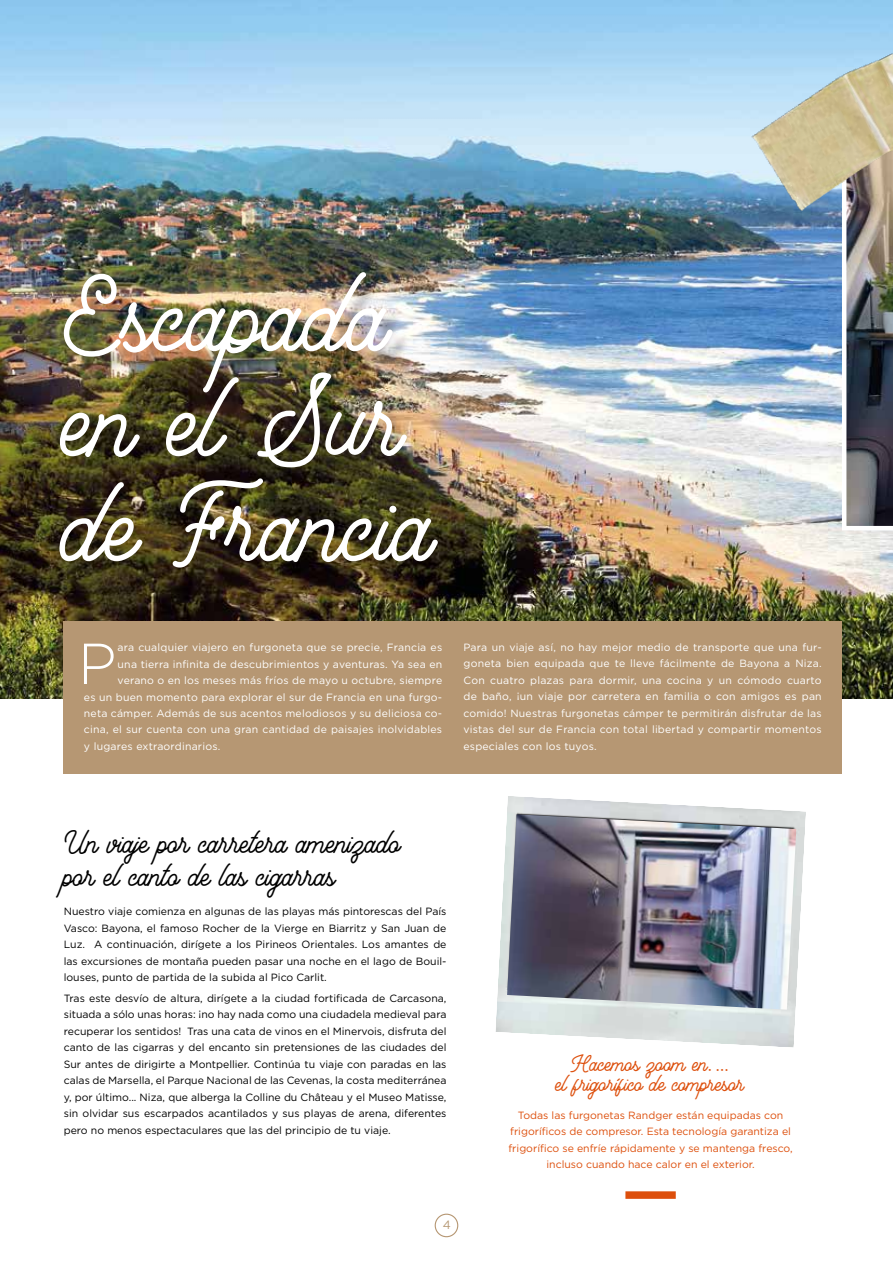
<style>
.page{position:relative;width:893px;height:1263px;background:#fff}
.page>*{position:absolute;margin:0;border:0;box-sizing:border-box;transform-origin:0 0}
.t1{font:94.5px/105px "Mountecarlo";color:#fff}
.t2{font:300 57.6px "Gotham";color:#fff}
.t3{font:27px/32.4px "Mountecarlo";color:#000}
.t4{font:19.5px/19.5px "Mountecarlo";color:#dd4f0c;text-align:center}
.t5{font:12px "Gotham";color:#b69873}
.t6{font:10.5px/16.5px "Gotham";color:#000;text-align:justify}
.t7{font:10.5px/16.5px "Gotham";letter-spacing:.02em;color:#fff;text-align:justify}
.t8{font:10.5px/16.5px "Gotham";color:#dd4f0c;text-align:center}
</style>
<div class="page">
<div style="left:435px;top:1213px;width:23px;height:24px;border:1px solid #b69773;border-radius:50%"></div>
<img style="left:0;top:0;width:893px;height:698px">
<div style="left:62px;top:275px;width:394px;height:311px;background:#000;opacity:.3"></div>
<div style="left:64px;top:621px;width:778px;height:153px;background:#b69773"></div>
<div style="left:625px;top:1191px;width:51px;height:8px;background:#dd4f0c"></div>
<img style="left:495px;top:796px;width:311px;height:251px">
<img style="left:507px;top:814px;width:289px;height:196px">
<svg style="left:842px;top:252px;width:51px;height:278px;background:#63666b"></svg>
<img style="left:734px;top:30px;width:159px;height:222px">
<h1 class="t1" style="left:64px;top:268px;width:374px">Escapada en el Sur de Francia</h1>
<h2 class="t2" style="left:78px;top:632px;width:40px">P</h2>
<p class="t7" style="left:118px;top:639px;width:326px">ara cualquier viajero en furgoneta que se precie, Francia es</p>
<p class="t7" style="left:118px;top:655px;width:326px">una tierra infinita de descubrimientos y aventuras. Ya sea en</p>
<p class="t7" style="left:118px;top:672px;width:326px">verano o en los meses más fríos de mayo u octubre, siempre</p>
<p class="t7" style="left:84px;top:688px;width:360px">es un buen momento para explorar el sur de Francia en una furgo-</p>
<p class="t7" style="left:84px;top:705px;width:360px">neta cámper. Además de sus acentos melodiosos y su deliciosa co-</p>
<p class="t7" style="left:84px;top:721px;width:360px">cina, el sur cuenta con una gran cantidad de paisajes inolvidables</p>
<p class="t7" style="left:84px;top:738px;width:138px">y lugares extraordinarios.</p>
<p class="t7" style="left:463px;top:639px;width:360px">Para un viaje así, no hay mejor medio de transporte que una fur&shy;goneta bien equipada que te lleve fácilmente de Bayona a Niza.<br>Con cuatro plazas para dormir, una cocina y un cómodo cuarto de baño, ¡un viaje por carretera en familia o con amigos es pan comido! Nuestras furgonetas cámper te permitirán disfrutar de las vistas del sur de Francia con total libertad y compartir momentos especiales con los tuyos.</p>
<h3 class="t3" style="left:64px;top:828px;width:339px">Un viaje por carretera amenizado por el canto de las cigarras</h3>
<p class="t6" style="left:64px;top:903px;width:384px">Nuestro viaje comienza en algunas de las playas más pintorescas del País Vasco: Bayona, el famoso Rocher de la Vierge en Biarritz y San Juan de Luz. A continuación, dirígete a los Pirineos Orientales. Los amantes de las excursiones de montaña pueden pasar una noche en el lago de Bouil&shy;louses, punto de partida de la subida al Pico Carlit.</p>
<p class="t6" style="left:64px;top:989px;width:384px">Tras este desvío de altura, dirígete a la ciudad fortificada de Carcasona, situada a sólo unas horas: ¡no hay nada como una ciudadela medieval para recuperar los sentidos! Tras una cata de vinos en el Minervois, disfruta del canto de las cigarras y del encanto sin pretensiones de las ciudades del Sur antes de dirigirte a Montpellier. Continúa tu viaje con paradas en las calas de Marsella, el Parque Nacional de las Cevenas, la costa mediterránea y, por último... Niza, que alberga la Colline du Château y el Museo Matisse, sin olvidar sus escarpados acantilados y sus playas de arena, diferentes pero no menos espectaculares que las del principio de tu viaje.</p>
<p class="t5" style="left:443px;top:1217px;width:10px">4</p>
<h3 class="t4" style="left:556px;top:1055px;width:190px">Hacemos zoom en.…<br>el frigorífico de compresor</h3>
<p class="t8" style="left:508px;top:1106px;width:286px">Todas las furgonetas Randger están equipadas con frigoríficos de compresor. Esta tecnología garantiza el frigorífico se enfríe rápidamente y se mantenga fresco, incluso cuando hace calor en el exterior.</p>
</div>
